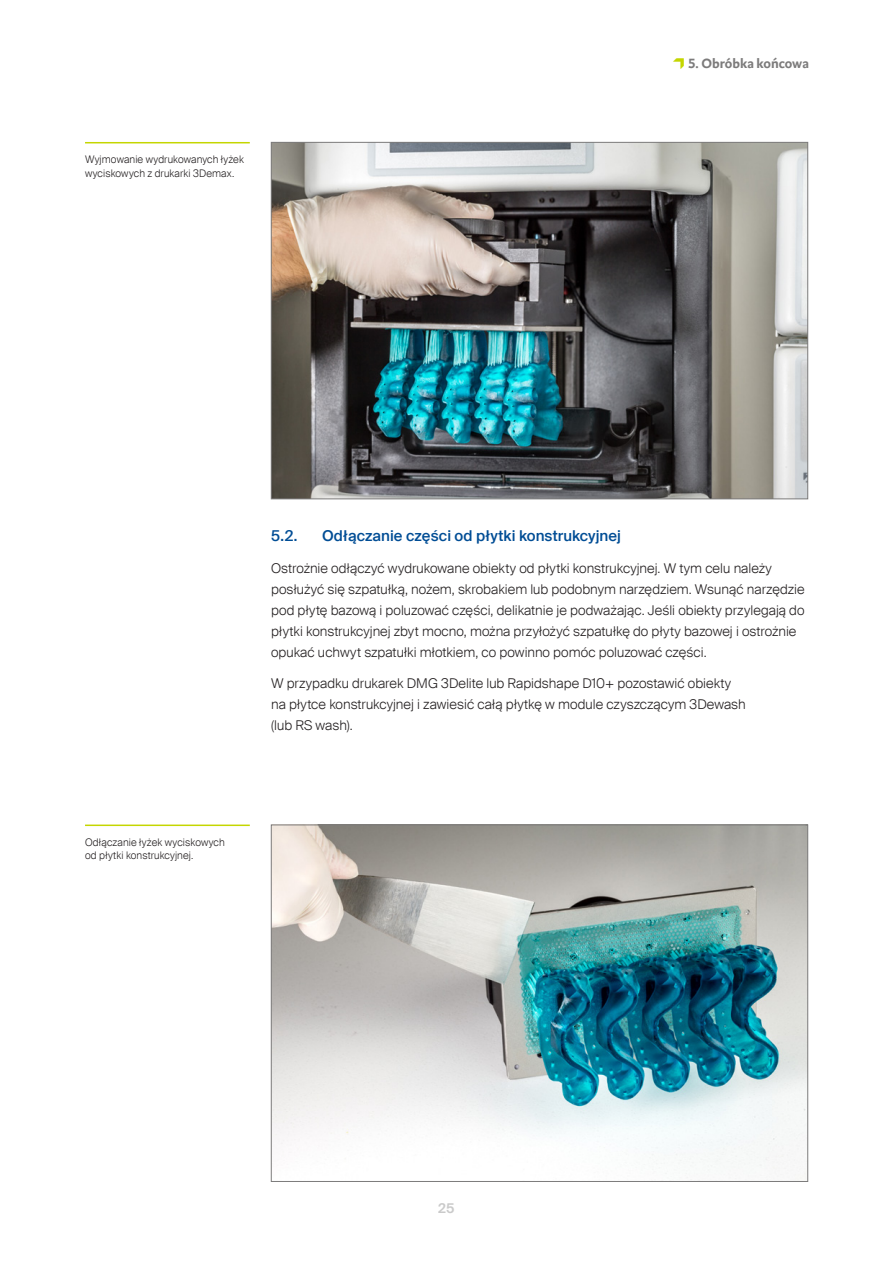
<style>
.page{position:relative;width:893px;height:1263px;background:#fff}
.page>*{position:absolute;margin:0;border:0;box-sizing:border-box;transform-origin:0 0}
.t1{font:500 15px "Suisse Intl";letter-spacing:.005em;color:#004d95}
.t2{font:300 13.5px/21px "Suisse Intl";letter-spacing:.005em;color:#231f20}
.t3{font:700 13.5px "DTL Caspari Global";color:#7c7b7b}
.t4{font:600 13.5px "Suisse Intl";color:#cacaca}
.t5{font:300 10.5px/13.5px "Suisse Intl";letter-spacing:.01em;color:#231f20}
.s1{color:#c4d600}
</style>
<div class="page">
<img style="left:273px;top:144px;width:533px;height:353px">
<img style="left:273px;top:827px;width:533px;height:352px">
<hr style="left:85px;top:142px;width:165px;height:1px;background:#c4d600">
<hr style="left:85px;top:824px;width:165px;height:2px;background:#c4d600">
<p class="t5" style="left:85px;top:153px;width:160px">Wyjmowanie wydrukowanych łyżek wyciskowych z drukarki 3Demax.</p>
<p class="t3" style="left:673px;top:55px;width:138px"><span class="s1">•</span> 5. Obróbka końcowa</p>
<p class="t5" style="left:85px;top:835px;width:141px">Odłączanie łyżek wyciskowych od płytki konstrukcyjnej.</p>
<p class="t1" style="left:271px;top:527px;width:28px">5.2.</p>
<p class="t1" style="left:322px;top:527px;width:300px">Odłączanie części od płytki konstrukcyjnej</p>
<p class="t2" style="left:271px;top:557px;width:535px">Ostrożnie odłączyć wydrukowane obiekty od płytki konstrukcyjnej. W tym celu należy posłużyć się szpatułką, nożem, skrobakiem lub podobnym narzędziem. Wsunąć narzędzie pod płytę bazową i poluzować części, delikatnie je podważając. Jeśli obiekty przylegają do płytki konstrukcyjnej zbyt mocno, można przyłożyć szpatułkę do płyty bazowej i ostrożnie opukać uchwyt szpatułki młotkiem, co powinno pomóc poluzować części.</p>
<p class="t2" style="left:271px;top:673px;width:476px">W przypadku drukarek DMG 3Delite lub Rapidshape D10+ pozostawić obiekty na płytce konstrukcyjnej i zawiesić całą płytkę w module czyszczącym 3Dewash (lub RS wash).</p>
<p class="t4" style="left:438px;top:1200px;width:18px">25</p>
</div>
